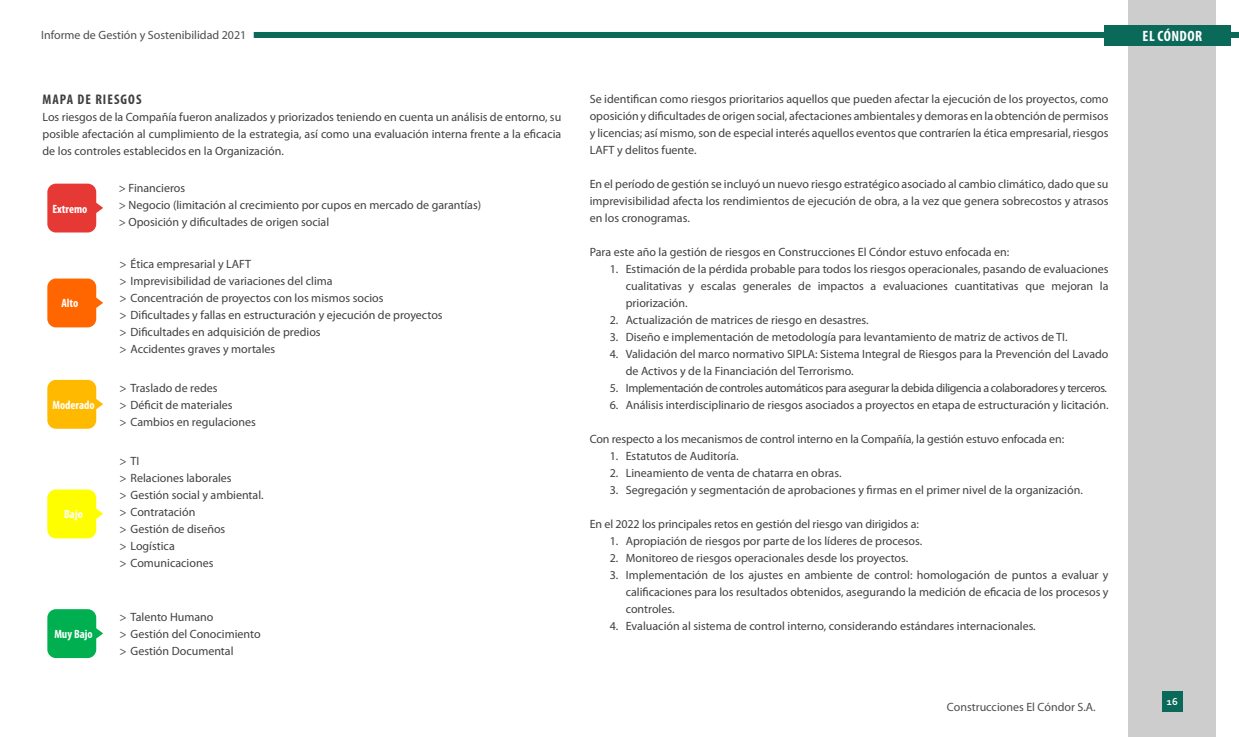
<style>
.page{position:relative;width:1239px;height:737px;background:#fff}
.page>*{position:absolute;margin:0;border:0;box-sizing:border-box;transform-origin:0 0}
.t1{font:700 condensed 15px "Myriad Pro";letter-spacing:.03em;color:#fff}
.t2{font:700 condensed 14px "Myriad Pro";letter-spacing:.075em;color:#404040}
.t3{font:12px/17px "Myriad Pro";color:#404040}
.t4{font:12px "Myriad Pro";letter-spacing:-.03em;color:#404040}
.t5{font:12px "Myriad Pro";color:#4d4d4d}
.t6{font:700 condensed 12px "Myriad Pro";color:#fff}
.t7{font:700 10.5px "Corbel";color:#fff}
</style>
<div class="page">
<div style="left:1128px;top:0;width:88px;height:737px;background:#cdcdcd"></div>
<div style="left:1104px;top:25px;width:126px;height:21px;background:#0a6959"></div>
<div style="left:254px;top:32px;width:985px;height:6px;background:#0a6959"></div>
<div style="left:1162px;top:691px;width:21px;height:21px;background:#0a6959"></div>
<svg style="left:47px;top:184px;width:56px;height:49px;background:#e95552"></svg>
<svg style="left:47px;top:279px;width:56px;height:48px;background:#ff7a21"></svg>
<svg style="left:47px;top:380px;width:56px;height:49px;background:#ffc323"></svg>
<svg style="left:47px;top:490px;width:56px;height:48px;background:#fefe21"></svg>
<svg style="left:47px;top:609px;width:56px;height:49px;background:#23bb68"></svg>
<p class="t5" style="left:41px;top:28px;width:207px">Informe de Gestión y Sostenibilidad 2021</p>
<p class="t1" style="left:1142px;top:26px;width:61px">EL CÓNDOR</p>
<p class="t2" style="left:43px;top:91px;width:101px">MAPA DE RIESGOS</p>
<p class="t3" style="left:43px;top:109px;width:520px;text-align:justify">Los riesgos de la Compañía fueron analizados y priorizados teniendo en cuenta un análisis de entorno, su posible afectación al cumplimiento de la estrategia, así como una evaluación interna frente a la eficacia de los controles establecidos en la Organización.</p>
<p class="t6" style="left:52px;top:201px;width:37px">Extremo</p>
<p class="t6" style="left:61px;top:296px;width:19px">Alto</p>
<p class="t6" style="left:52px;top:397px;width:44px">Moderado</p>
<p class="t6" style="left:64px;top:507px;width:20px">Bajo</p>
<p class="t6" style="left:54px;top:627px;width:40px">Muy Bajo</p>
<p class="t3" style="left:119px;top:179px;width:364px">&gt; Financieros<br>&gt; Negocio (limitación al crecimiento por cupos en mercado de garantías) &gt; Oposición y dificultades de origen social</p>
<p class="t3" style="left:120px;top:255px;width:325px">&gt; Ética empresarial y LAFT<br>&gt; Imprevisibilidad de variaciones del clima<br>&gt; Concentración de proyectos con los mismos socios<br>&gt; Dificultades y fallas en estructuración y ejecución de proyectos &gt; Dificultades en adquisición de predios<br>&gt; Accidentes graves y mortales</p>
<p class="t3" style="left:120px;top:379px;width:138px">&gt; Traslado de redes<br>&gt; Déficit de materiales<br>&gt; Cambios en regulaciones</p>
<p class="t3" style="left:120px;top:452px;width:146px">&gt; TI<br>&gt; Relaciones laborales<br>&gt; Gestión social y ambiental. &gt; Contratación<br>&gt; Gestión de diseños<br>&gt; Logística<br>&gt; Comunicaciones</p>
<p class="t3" style="left:120px;top:609px;width:143px">&gt; Talento Humano<br>&gt; Gestión del Conocimiento &gt; Gestión Documental</p>
<p class="t3" style="left:590px;top:90px;width:520px;text-align:justify">Se identifican como riesgos prioritarios aquellos que pueden afectar la ejecución de los proyectos, como oposición y dificultades de origen social, afectaciones ambientales y demoras en la obtención de permisos y licencias; así mismo, son de especial interés aquellos eventos que contraríen la ética empresarial, riesgos LAFT y delitos fuente.</p>
<p class="t3" style="left:590px;top:175px;width:520px;text-align:justify">En el período de gestión se incluyó un nuevo riesgo estratégico asociado al cambio climático, dado que su imprevisibilidad afecta los rendimientos de ejecución de obra, a la vez que genera sobrecostos y atrasos en los cronogramas.</p>
<p class="t3" style="left:590px;top:243px;width:421px">Para este año la gestión de riesgos en Construcciones El Cóndor estuvo enfocada en:</p>
<p class="t3" style="left:626px;top:260px;width:484px;text-align:justify;text-indent:-16px">1. Estimación de la pérdida probable para todos los riesgos operacionales, pasando de evaluaciones cualitativas y escalas generales de impactos a evaluaciones cuantitativas que mejoran la priorización.</p>
<p class="t3" style="left:610px;top:311px;width:260px">2. Actualización de matrices de riesgo en desastres.</p>
<p class="t3" style="left:610px;top:328px;width:459px">3. Diseño e implementación de metodología para levantamiento de matriz de activos de TI.</p>
<p class="t3" style="left:626px;top:345px;width:484px;text-indent:-16px">4. Validación del marco normativo SIPLA: Sistema Integral de Riesgos para la Prevención del Lavado de Activos y de la Financiación del Terrorismo.</p>
<p class="t4" style="left:610px;top:380px;width:499px">5. Implementación de controles automáticos para asegurar la debida diligencia a colaboradores y terceros.</p>
<p class="t3" style="left:610px;top:396px;width:500px">6. Análisis interdisciplinario de riesgos asociados a proyectos en etapa de estructuración y licitación.</p>
<p class="t3" style="left:590px;top:430px;width:476px">Con respecto a los mecanismos de control interno en la Compañía, la gestión estuvo enfocada en:</p>
<p class="t3" style="left:610px;top:447px;width:130px">1. Estatutos de Auditoría.</p>
<p class="t3" style="left:610px;top:464px;width:233px">2. Lineamiento de venta de chatarra en obras.</p>
<p class="t3" style="left:610px;top:481px;width:474px">3. Segregación y segmentación de aprobaciones y firmas en el primer nivel de la organización.</p>
<p class="t3" style="left:590px;top:515px;width:331px">En el 2022 los principales retos en gestión del riesgo van dirigidos a:</p>
<p class="t3" style="left:610px;top:532px;width:314px">1. Apropiación de riesgos por parte de los líderes de procesos.</p>
<p class="t3" style="left:610px;top:549px;width:300px">2. Monitoreo de riesgos operacionales desde los proyectos.</p>
<p class="t3" style="left:626px;top:566px;width:484px;text-align:justify;text-indent:-16px">3. Implementación de los ajustes en ambiente de control: homologación de puntos a evaluar y calificaciones para los resultados obtenidos, asegurando la medición de eficacia de los procesos y controles.</p>
<p class="t3" style="left:610px;top:617px;width:427px">4. Evaluación al sistema de control interno, considerando estándares internacionales.</p>
<p class="t5" style="left:947px;top:699px;width:150px">Construcciones El Cóndor S.A.</p>
<p class="t7" style="left:1167px;top:695px;width:12px">16</p>
</div>
